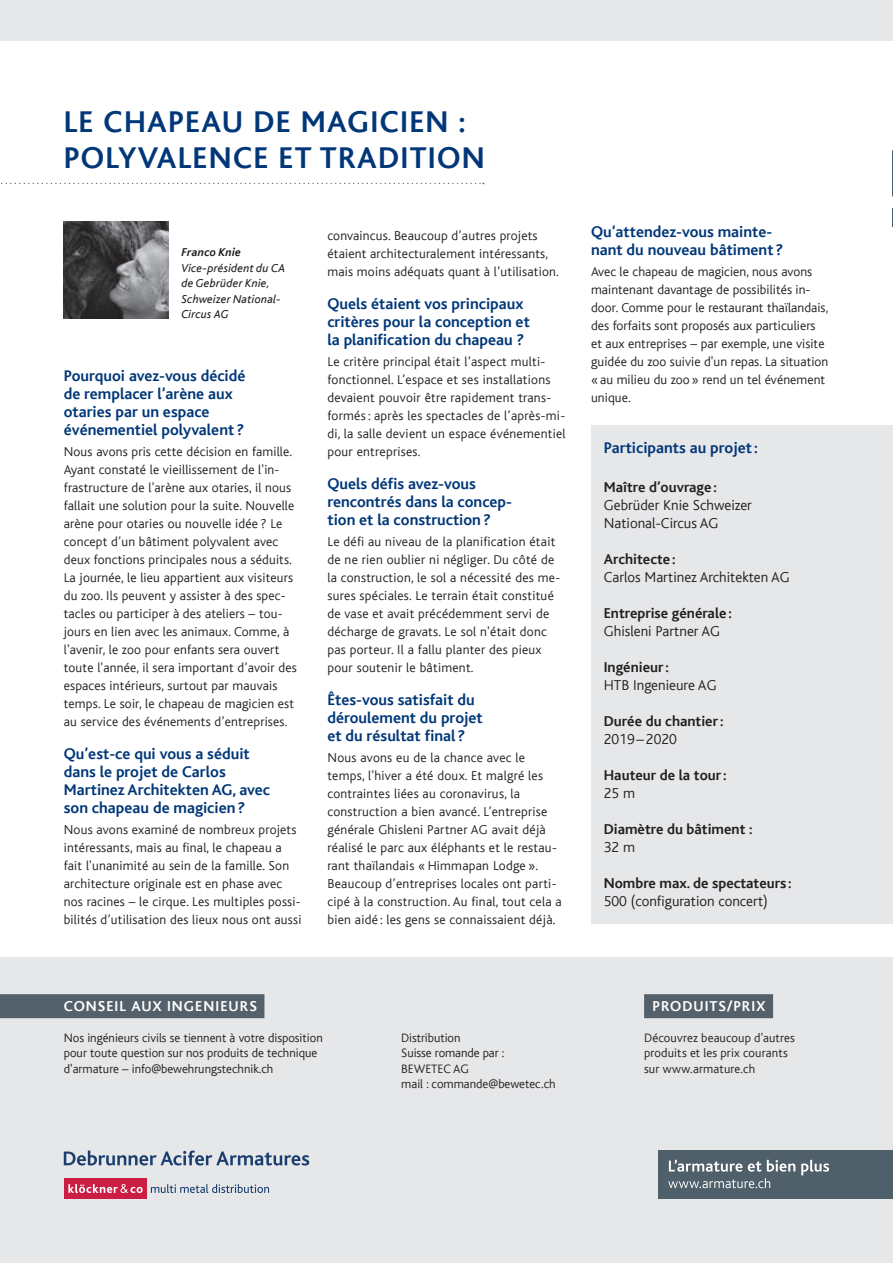
<style>
.page{position:relative;width:893px;height:1263px;background:#fff}
.page>*{position:absolute;margin:0;border:0;box-sizing:border-box;transform-origin:0 0}
.t1{font:700 31.5px/36px "Kl Bliss";letter-spacing:.04em;color:#013778}
.t2{font:700 16.2px/18px "Kl Bliss";color:#013778}
.t3{font:300 15px/18px "Kl Bliss";color:#231f20}
.t4{font:700 15px "Kl Bliss";color:#231f20}
.t5{font:700 15px "Kl Bliss";letter-spacing:.07em;color:#fff}
.t6{font:300 13.5px/18px "Kl Bliss";letter-spacing:.015em;color:#231f20}
.t7{font:300 12.75px/15.3px "Kl Bliss";color:#231f20}
.t8{font:italic 12px/15.6px "Kl Bliss";letter-spacing:.02em;color:#231f20}
.t9{font:italic 700 12px "Kl Bliss";letter-spacing:.015em;color:#231f20}
</style>
<div class="page">
<hr style="left:892px;top:0;width:1px;height:1263px;background:#e6e7e9">
<div style="left:0;top:0;width:893px;height:40px;background:#e6e7e9"></div>
<div style="left:0;top:957px;width:893px;height:306px;background:#e6e7e9"></div>
<div style="left:64px;top:1178px;width:82px;height:21px;background:#cc1d44"></div>
<svg style="left:68px;top:1184px;width:75px;height:9px"></svg>
<svg style="left:151px;top:1184px;width:118px;height:9px"></svg>
<svg style="left:64px;top:1150px;width:245px;height:15px"></svg>
<div style="left:644px;top:994px;width:129px;height:24px;background:#54616a"></div>
<div style="left:659px;top:1150px;width:234px;height:49px;background:#4f606b"></div>
<svg style="left:668px;top:1159px;width:161px;height:29px"></svg>
<div style="left:0;top:994px;width:264px;height:24px;background:#54616a"></div>
<svg style="left:1px;top:183px;width:483px;height:1px"></svg>
<img style="left:64px;top:222px;width:104px;height:96px">
<div style="left:591px;top:425px;width:302px;height:499px;background:#e6e7e9"></div>
<svg style="left:892px;top:141px;width:1px;height:816px"></svg>
<h1 class="t1" style="left:64px;top:104px;width:423px">LE CHAPEAU DE MAGICIEN :<br>POLYVALENCE ET TRADITION</h1>
<p class="t9" style="left:181px;top:245px;width:61px">Franco Knie</p>
<p class="t8" style="left:181px;top:261px;width:105px">Vice-président du CA de Gebrüder Knie,<br>Schweizer National-<br>Circus AG</p>
<p class="t2" style="left:64px;top:367px;width:183px">Pourquoi avez-vous décidé de remplacer l’arène aux otaries par un espace événementiel polyvalent ?</p>
<p class="t6" style="left:64px;top:444px;width:235px">Nous avons pris cette décision en famille.<br>Ayant constaté le vieillissement de l'in&shy;frastructure de l'arène aux otaries, il nous fallait une solution pour la suite. Nouvelle arène pour otaries ou nouvelle idée ? Le concept d’un bâtiment polyvalent avec deux fonctions principales nous a séduits.<br>La journée, le lieu appartient aux visiteurs du zoo. Ils peuvent y assister à des spec&shy;tacles ou participer à des ateliers – tou&shy;jours en lien avec les animaux. Comme, à l'avenir, le zoo pour enfants sera ouvert toute l'année, il sera important d’avoir des espaces intérieurs, surtout par mauvais temps. Le soir, le chapeau de magicien est au service des événements d’entreprises.</p>
<p class="t2" style="left:64px;top:745px;width:208px">Qu’est-ce qui vous a séduit dans le projet de Carlos<br>Martinez Architekten AG, avec son chapeau de magicien ?</p>
<p class="t6" style="left:64px;top:822px;width:239px">Nous avons examiné de nombreux projets intéressants, mais au final, le chapeau a fait l'unanimité au sein de la famille. Son architecture originale est en phase avec nos racines – le cirque. Les multiples possi&shy;bilités d’utilisation des lieux nous ont aussi</p>
<p class="t6" style="left:327px;top:228px;width:233px">convaincus. Beaucoup d’autres projets étaient architecturalement intéressants, mais moins adéquats quant à l’utilisation.</p>
<p class="t2" style="left:327px;top:295px;width:204px">Quels étaient vos principaux critères pour la conception et la planification du chapeau ?</p>
<p class="t6" style="left:327px;top:354px;width:240px">Le critère principal était l’aspect multi&shy;fonctionnel. L’espace et ses installations devaient pouvoir être rapidement trans&shy;formés : après les spectacles de l’après-mi&shy;di, la salle devient un espace événementiel pour entreprises.</p>
<p class="t2" style="left:327px;top:475px;width:186px">Quels défis avez-vous rencontrés dans la concep&shy;tion et la construction ?</p>
<p class="t6" style="left:327px;top:533px;width:234px">Le défi au niveau de la planification était de ne rien oublier ni négliger. Du côté de la construction, le sol a nécessité des me&shy;sures spéciales. Le terrain était constitué de vase et avait précédemment servi de décharge de gravats. Le sol n'était donc pas porteur. Il a fallu planter des pieux pour soutenir le bâtiment.</p>
<p class="t2" style="left:327px;top:691px;width:157px">Êtes-vous satisfait du déroulement du projet et du résultat final ?</p>
<p class="t6" style="left:327px;top:750px;width:236px">Nous avons eu de la chance avec le temps, l'hiver a été doux. Et malgré les contraintes liées au coronavirus, la construction a bien avancé. L’entreprise générale Ghisleni Partner AG avait déjà réalisé le parc aux éléphants et le restau&shy;rant thaïlandais « Himmapan Lodge ».<br>Beaucoup d’entreprises locales ont parti&shy;cipé à la construction. Au final, tout cela a bien aidé : les gens se connaissaient déjà.</p>
<p class="t2" style="left:591px;top:223px;width:194px">Qu’attendez-vous mainte&shy;nant du nouveau bâtiment ?</p>
<p class="t6" style="left:591px;top:264px;width:239px">Avec le chapeau de magicien, nous avons maintenant davantage de possibilités in&shy;door. Comme pour le restaurant thaïlandais, des forfaits sont proposés aux particuliers et aux entreprises – par exemple, une visite guidée du zoo suivie d'un repas. La situation « au milieu du zoo » rend un tel événement unique.</p>
<p class="t2" style="left:604px;top:439px;width:155px">Participants au projet :</p>
<p class="t4" style="left:604px;top:479px;width:114px">Maître d’ouvrage :</p>
<p class="t3" style="left:604px;top:497px;width:150px">Gebrüder Knie Schweizer<br>National-Circus AG</p>
<p class="t4" style="left:604px;top:551px;width:73px">Architecte :</p>
<p class="t3" style="left:604px;top:569px;width:188px">Carlos Martinez Architekten AG</p>
<p class="t4" style="left:604px;top:605px;width:129px">Entreprise générale :</p>
<p class="t3" style="left:604px;top:623px;width:118px">Ghisleni Partner AG</p>
<p class="t4" style="left:604px;top:659px;width:67px">Ingénieur :</p>
<p class="t3" style="left:604px;top:677px;width:114px">HTB Ingenieure AG</p>
<p class="t4" style="left:604px;top:713px;width:121px">Durée du chantier :</p>
<p class="t3" style="left:604px;top:731px;width:75px">2019 – 2020</p>
<p class="t4" style="left:604px;top:767px;width:124px">Hauteur de la tour :</p>
<p class="t3" style="left:604px;top:785px;width:33px">25 m</p>
<p class="t4" style="left:604px;top:821px;width:150px">Diamètre du bâtiment :</p>
<p class="t3" style="left:604px;top:839px;width:33px">32 m</p>
<p class="t4" style="left:604px;top:875px;width:189px">Nombre max. de spectateurs :</p>
<p class="t3" style="left:604px;top:892px;width:166px">500 (configuration concert)</p>
<p class="t5" style="left:64px;top:997px;width:195px">CONSEIL AUX INGENIEURS</p>
<p class="t7" style="left:64px;top:1031px;width:261px">Nos ingénieurs civils se tiennent à votre disposition pour toute question sur nos produits de technique d'armature – info@bewehrungstechnik.ch</p>
<p class="t7" style="left:401px;top:1031px;width:156px">Distribution<br>Suisse romande par :<br>BEWETEC AG<br>mail : commande@bewetec.ch</p>
<p class="t5" style="left:653px;top:997px;width:114px">PRODUITS/PRIX</p>
<p class="t7" style="left:644px;top:1031px;width:152px">Découvrez beaucoup d'autres produits et les prix courants sur www.armature.ch</p>
</div>
